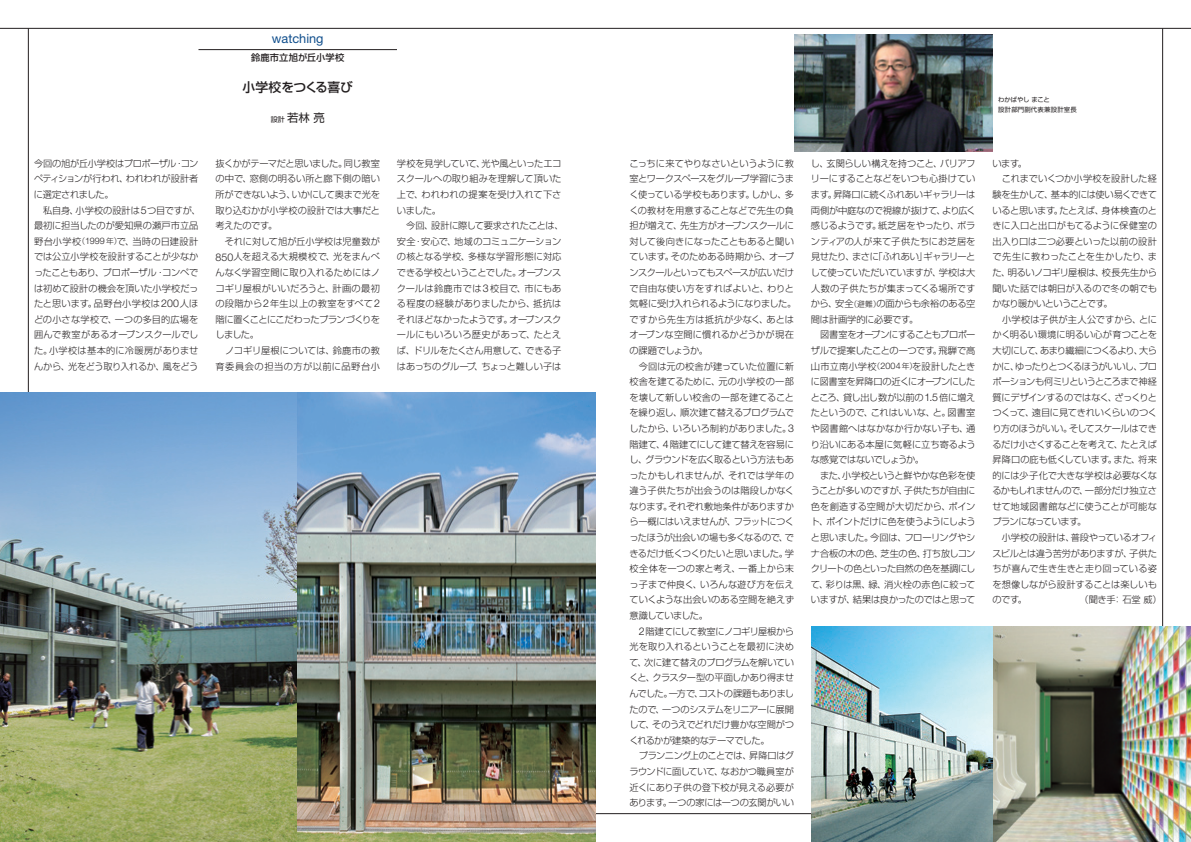
<style>
.page{position:relative;width:1191px;height:842px;background:#fff}
.page>*{position:absolute;margin:0;border:0;box-sizing:border-box;transform-origin:0 0}
.t1{font:500 12.8px "Shin Go Pro";letter-spacing:-.025em;color:#231f20}
.t2{font:12.8px "Helvetica Neue";color:#0f4e8c}
.t3{font:11.3px "Shin Go Pro";color:#231f20}
.t4{font:300 9.2px/15.6px "Shin Go Pro";letter-spacing:-.02em;color:#231f20;text-align:justify}
.t5{font:300 9.2px/15.6px "Shin Go Pro";color:#231f20}
.t6{font:300 9.2px "Shin Go Pro";letter-spacing:-.05em;color:#231f20}
.t7{font:300 9.2px "Shin Go Pro";letter-spacing:-.065em;color:#231f20}
.t8{font:300 9.2px "Shin Go Pro";letter-spacing:-.04em;color:#231f20}
.t9{font:300 9.2px/15.6px "Shin Go Pro";letter-spacing:.035em;color:#231f20;text-align:right}
.t10{font:300 9.2px "Shin Go Pro";letter-spacing:-.075em;color:#231f20}
.t11{font:300 9.2px "Shin Go Pro";letter-spacing:-.045em;color:#231f20}
.t12{font:300 9.2px "Shin Go Pro";letter-spacing:.01em;color:#231f20}
.t13{font:300 9.2px "Shin Go Pro";letter-spacing:.015em;color:#231f20}
.t14{font:500 9.2px "Shin Go Pro";letter-spacing:.01em;color:#231f20}
.t15{font:6.4px/9.9px "Shin Go Pro";letter-spacing:.025em;color:#231f20}
.s1{font-family:"Helvetica Neue";font-size:10.6px}
.s2{font-size:7.8px}
.s3{font-family:"Helvetica Neue";font-size:9px}
.s4{font-size:7.1px}
</style>
<div class="page">
<hr style="left:28px;top:28px;width:1px;height:814px;background:#231f20">
<hr style="left:1162px;top:28px;width:1px;height:814px;background:#231f20">
<hr style="left:198px;top:49px;width:199px;height:1px;background:#231f20">
<hr style="left:0;top:28px;width:1191px;height:1px;background:#231f20">
<hr style="left:0;top:813px;width:1191px;height:1px;background:#231f20">
<img style="left:794px;top:34px;width:198px;height:118px">
<img style="left:811px;top:626px;width:380px;height:216px">
<img style="left:0;top:393px;width:595px;height:449px">
<p class="t4" style="left:34px;top:154px;width:166px">今回の旭が丘小学校はプロポーザル・コンペティションが行われ、われわれが設計者に選定されました。</p>
<p class="t5" style="left:34px;top:201px;width:168px;text-indent:9px">私自身、小学校の設計は<span class="s1">5</span>つ目ですが、最初に担当したのが愛知県の瀬戸市立品野台小学校<span class="s2">（</span><span class="s3">1999</span><span class="s2">年）</span>で、当時の日建設計では公立小学校を設計することが少なかったこともあり、プロポーザル・コンペでは初めて設計の機会を頂いた小学校だったと思います。品野台小学校は<span class="s1">200</span>人ほどの小さな学校で、一つの多目的広場を囲んで教室があるオープンスクールでした。小学校は基本的に冷暖房がありませんから、光をどう取り入れるか、風をどう</p>
<h1 class="t2" style="left:272px;top:31px;width:53px">watching</h1>
<h1 class="t1" style="left:242px;top:77px;width:112px">小学校をつくる喜び</h1>
<p class="t14" style="left:251px;top:50px;width:95px">鈴鹿市立旭が丘小学校</p>
<p class="t3" style="left:271px;top:108px;width:56px"><span class="s4">設計</span>若林亮</p>
<p class="t4" style="left:215px;top:154px;width:166px">抜くかがテーマだと思いました。同じ教室の中で、窓側の明るい所と廊下側の暗い所ができないよう、いかにして奥まで光を取り込むかが小学校の設計では大事だと考えたのです。</p>
<p class="t4" style="left:215px;top:232px;width:166px;text-indent:9px">それに対して旭が丘小学校は児童数が<span class="s1">850</span>人を超える大規模校で、光をまんべんなく学習空間に取り入れるためにはノコギリ屋根がいいだろうと、計画の最初の段階から<span class="s1">2</span>年生以上の教室をすべて<span class="s1">2</span>階に置くことにこだわったプランづくりをしました。</p>
<p class="t9" style="left:215px;top:342px;width:166px">ノコギリ屋根については、鈴鹿市の教育委員会の担当の方が以前に品野台小</p>
<p class="t4" style="left:397px;top:154px;width:166px">学校を見学していて、光や風といったエコスクールへの取り組みを理解して頂いた上で、われわれの提案を受け入れて下さいました。</p>
<p class="t4" style="left:397px;top:217px;width:168px;text-align:left;text-indent:9px">今回、設計に際して要求されたことは、安全・安心で、地域のコミュニケーションの核となる学校、多様な学習形態に対応できる学校ということでした。オープンスクールは鈴鹿市では<span class="s1">3</span>校目で、市にもある程度の経験がありましたから、抵抗はそれほどなかったようです。オープンスクールにもいろいろ歴史があって、たとえば、ドリルをたくさん用意して、できる子はあっちのグループ、ちょっと難しい子は</p>
<p class="t15" style="left:998px;top:94px;width:80px">わかばやしまこと<br>設計部門副代表兼設計室長</p>
<p class="t4" style="left:629px;top:154px;width:168px;text-align:left">こっちに来てやりなさいというように教室とワークスペースをグループ学習にうまく使っている学校もあります。しかし、多くの教材を用意することなどで先生の負担が増えて、先生方がオープンスクールに対して後向きになったこともあると聞いています。そのためある時期から、オープンスクールといってもスペースが広いだけで自由な使い方をすればよいと、わりと気軽に受け入れられるようになりました。ですから先生方は抵抗が少なく、あとはオープンな空間に慣れるかどうかが現在の課題でしょうか。</p>
<p class="t4" style="left:629px;top:357px;width:166px;text-indent:9px">今回は元の校舎が建っていた位置に新校舎を建てるために、元の小学校の一部を壊して新しい校舎の一部を建てることを繰り返し、順次建て替えるプログラムでしたから、いろいろ制約がありました。<span class="s1">3</span>階建て、<span class="s1">4</span>階建てにして建て替えを容易にし、グラウンドを広く取るという方法もあったかもしれませんが、それでは学年の違う子供たちが出会うのは階段しかなくなります。それぞれ敷地条件がありますから一概にはいえませんが、フラットにつくったほうが出会いの場も多くなるので、できるだけ低くつくりたいと思いました。学校全体を一つの家と考え、一番上から末っ子まで仲良く、いろんな遊び方を伝えていくような出会いのある空間を絶えず意識していました。</p>
<p class="t4" style="left:629px;top:622px;width:166px;text-indent:9px"><span class="s1">2</span>階建てにして教室にノコギリ屋根から光を取り入れるということを最初に決めて、次に建て替えのプログラムを解いていくと、クラスター型の平面しかあり得ませんでした。一方で、コストの課題もありましたので、一つのシステムをリニアーに展開して、そのうえでどれだけ豊かな空間がつくれるかが建築的なテーマでした。</p>
<p class="t4" style="left:629px;top:747px;width:166px;text-indent:9px">プランニング上のことでは、昇降口はグラウンドに面していて、なおかつ職員室が近くにあり子供の登下校が見える必要があります。一つの家には一つの玄関がいい</p>
<p class="t4" style="left:811px;top:154px;width:166px">し、玄関らしい構えを持つこと、バリアフリーにすることなどをいつも心掛けています。昇降口に続くふれあいギャラリーは両側が中庭なので視線が抜けて、より広く感じるようです。紙芝居をやったり、ボランティアの人が来て子供たちにお芝居を見せたり、まさに「ふれあい」ギャラリーとして使っていただいていますが、学校は大人数の子供たちが集まってくる場所ですから、安全<span class="s2">（避難）</span>の面からも余裕のある空間は計画学的に必要です。</p>
<p class="t4" style="left:811px;top:326px;width:166px;text-indent:9px">図書室をオープンにすることもプロポーザルで提案したことの一つです。飛騨で高山市立南小学校<span class="s2">（</span><span class="s3">2004</span><span class="s2">年）</span>を設計したときに図書室を昇降口の近くにオープンにしたところ、貸し出し数が以前の<span class="s1">1.5</span>倍に増えたというので、これはいいな、と。図書室や図書館へはなかなか行かない子も、通り沿いにある本屋に気軽に立ち寄るような感覚ではないでしょうか。</p>
<p class="t4" style="left:811px;top:466px;width:166px;text-indent:9px">また、小学校というと鮮やかな色彩を使うことが多いのですが、子供たちが自由に色を創造する空間が大切だから、ポイント、ポイントだけに色を使うようにしようと思いました。今回は、フローリングやシナ合板の木の色、芝生の色、打ち放しコンクリートの色といった自然の色を基調にして、彩りは黒、緑、消火栓の赤色に絞っていますが、結果は良かったのではと思って</p>
<p class="t4" style="left:992px;top:154px;width:36px">います。</p>
<p class="t4" style="left:1002px;top:170px;width:156px">これまでいくつか小学校を設計した経</p>
<p class="t4" style="left:992px;top:186px;width:166px">験を生かして、基本的には使い易くできて</p>
<p class="t4" style="left:992px;top:201px;width:166px">いると思います。たとえば、身体検査のと</p>
<p class="t4" style="left:992px;top:217px;width:166px">きに入口と出口がもてるように保健室の</p>
<p class="t5" style="left:992px;top:232px;width:166px">出入り口は二つ必要といった以前の設計</p>
<p class="t4" style="left:992px;top:248px;width:166px">で先生に教わったことを生かしたり、ま</p>
<p class="t4" style="left:992px;top:264px;width:166px">た、明るいノコギリ屋根は、校長先生から</p>
<p class="t4" style="left:992px;top:279px;width:166px">聞いた話では朝日が入るので冬の朝でも</p>
<p class="t10" style="left:992px;top:296px;width:122px">かなり暖かいということです。</p>
<p class="t13" style="left:1002px;top:312px;width:156px">小学校は子供が主人公ですから、とに</p>
<p class="t5" style="left:992px;top:326px;width:166px">かく明るい環境に明るい心が育つことを</p>
<p class="t7" style="left:992px;top:343px;width:166px">大切にして、あまり繊細につくるより、大ら</p>
<p class="t10" style="left:992px;top:358px;width:166px">かに、ゆったりとつくるほうがいいし、プロ</p>
<p class="t7" style="left:992px;top:374px;width:166px">ポーションも何ミリというところまで神経</p>
<p class="t6" style="left:992px;top:390px;width:166px">質にデザインするのではなく、ざっくりと</p>
<p class="t8" style="left:992px;top:405px;width:166px">つくって、遠目に見てきれいくらいのつく</p>
<p class="t8" style="left:992px;top:421px;width:166px">り方のほうがいい。そしてスケールはでき</p>
<p class="t6" style="left:992px;top:436px;width:166px">るだけ小さくすることを考えて、たとえば</p>
<p class="t4" style="left:992px;top:451px;width:166px">昇降口の庇も低くしています。また、将来</p>
<p class="t4" style="left:992px;top:466px;width:166px">的には少子化で大きな学校は必要なくな</p>
<p class="t11" style="left:992px;top:483px;width:166px">るかもしれませんので、一部分だけ独立さ</p>
<p class="t4" style="left:992px;top:497px;width:166px">せて地域図書館などに使うことが可能な</p>
<p class="t11" style="left:992px;top:514px;width:95px">プランになっています。</p>
<p class="t4" style="left:1001px;top:529px;width:157px">小学校の設計は、普段やっているオフィ</p>
<p class="t6" style="left:992px;top:546px;width:166px">スビルとは違う苦労がありますが、子供た</p>
<p class="t12" style="left:992px;top:561px;width:166px">ちが喜んで生き生きと走り回っている姿</p>
<p class="t4" style="left:992px;top:575px;width:166px">を想像しながら設計することは楽しいも</p>
<p class="t4" style="left:992px;top:591px;width:36px">のです。</p>
<p class="t4" style="left:1079px;top:591px;width:84px">（聞き手：石堂威）</p>
</div>
